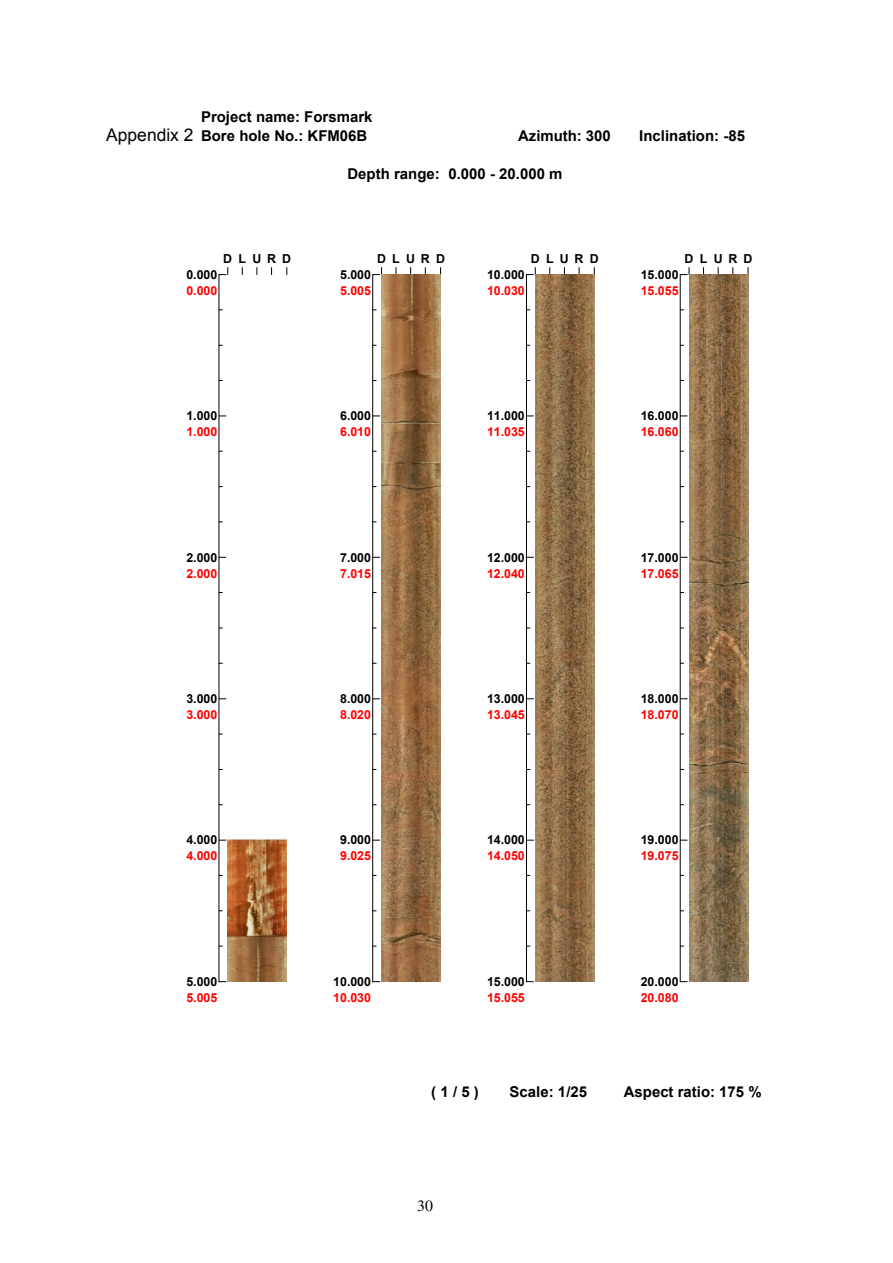
<style>
.page{position:relative;width:893px;height:1263px;background:#fff}
.page>*{position:absolute;margin:0;border:0;box-sizing:border-box;transform-origin:0 0}
.t1{font:17.4px "Arial";color:#000}
.t2{font:15.75px "Times";color:#000}
.t3{font:700 15px/18.8px "Arial";color:#000}
.t4{font:700 12.45px "Arial";color:#000}
.t5{font:700 12.45px "Arial";color:#f00}
</style>
<div class="page">
<hr style="left:219px;top:275px;width:1px;height:707px;background:#000">
<svg style="left:219px;top:268px;width:10px;height:7px"></svg>
<img style="left:228px;top:838px;width:59px;height:144px">
<hr style="left:372px;top:275px;width:1px;height:707px;background:#000">
<svg style="left:373px;top:268px;width:9px;height:7px"></svg>
<img style="left:382px;top:275px;width:59px;height:707px">
<hr style="left:526px;top:275px;width:1px;height:707px;background:#000">
<svg style="left:526px;top:268px;width:10px;height:7px"></svg>
<img style="left:535px;top:275px;width:59px;height:707px">
<hr style="left:680px;top:275px;width:1px;height:707px;background:#000">
<svg style="left:680px;top:268px;width:10px;height:7px"></svg>
<img style="left:689px;top:275px;width:59px;height:707px">
<h1 class="t1" style="left:106px;top:124px;width:89px">Appendix 2</h1>
<p class="t3" style="left:201px;top:108px;width:173px">Project name: Forsmark<br>Bore hole No.: KFM06B</p>
<p class="t3" style="left:347px;top:165px;width:217px">Depth range: 0.000 - 20.000 m</p>
<p class="t3" style="left:518px;top:127px;width:94px">Azimuth: 300</p>
<p class="t3" style="left:639px;top:127px;width:107px">Inclination: -85</p>
<p class="t4" style="left:223px;top:250px;width:69px">DLURD</p>
<p class="t4" style="left:377px;top:250px;width:69px">DLURD</p>
<p class="t4" style="left:531px;top:250px;width:69px">DLURD</p>
<p class="t4" style="left:685px;top:250px;width:69px">DLURD</p>
<p class="t4" style="left:186px;top:266px;width:32px">0.000</p>
<p class="t5" style="left:186px;top:282px;width:32px">0.000</p>
<p class="t4" style="left:340px;top:266px;width:32px">5.000</p>
<p class="t5" style="left:340px;top:282px;width:32px">5.005</p>
<p class="t4" style="left:487px;top:266px;width:39px">10.000</p>
<p class="t5" style="left:487px;top:282px;width:39px">10.030</p>
<p class="t4" style="left:641px;top:266px;width:39px">15.000</p>
<p class="t5" style="left:641px;top:282px;width:39px">15.055</p>
<p class="t4" style="left:186px;top:408px;width:32px">1.000</p>
<p class="t5" style="left:186px;top:424px;width:32px">1.000</p>
<p class="t4" style="left:340px;top:408px;width:32px">6.000</p>
<p class="t5" style="left:340px;top:424px;width:32px">6.010</p>
<p class="t4" style="left:487px;top:408px;width:39px">11.000</p>
<p class="t5" style="left:487px;top:424px;width:39px">11.035</p>
<p class="t4" style="left:641px;top:408px;width:39px">16.000</p>
<p class="t5" style="left:641px;top:424px;width:39px">16.060</p>
<p class="t4" style="left:186px;top:549px;width:32px">2.000</p>
<p class="t5" style="left:186px;top:565px;width:32px">2.000</p>
<p class="t4" style="left:340px;top:549px;width:32px">7.000</p>
<p class="t5" style="left:340px;top:565px;width:32px">7.015</p>
<p class="t4" style="left:487px;top:549px;width:39px">12.000</p>
<p class="t5" style="left:487px;top:565px;width:39px">12.040</p>
<p class="t4" style="left:641px;top:549px;width:39px">17.000</p>
<p class="t5" style="left:641px;top:565px;width:39px">17.065</p>
<p class="t4" style="left:186px;top:690px;width:32px">3.000</p>
<p class="t5" style="left:186px;top:706px;width:32px">3.000</p>
<p class="t4" style="left:340px;top:690px;width:32px">8.000</p>
<p class="t5" style="left:340px;top:706px;width:32px">8.020</p>
<p class="t4" style="left:487px;top:690px;width:39px">13.000</p>
<p class="t5" style="left:487px;top:706px;width:39px">13.045</p>
<p class="t4" style="left:641px;top:690px;width:39px">18.000</p>
<p class="t5" style="left:641px;top:706px;width:39px">18.070</p>
<p class="t4" style="left:186px;top:832px;width:32px">4.000</p>
<p class="t5" style="left:186px;top:848px;width:32px">4.000</p>
<p class="t4" style="left:340px;top:832px;width:32px">9.000</p>
<p class="t5" style="left:340px;top:848px;width:32px">9.025</p>
<p class="t4" style="left:487px;top:832px;width:39px">14.000</p>
<p class="t5" style="left:487px;top:848px;width:39px">14.050</p>
<p class="t4" style="left:641px;top:832px;width:39px">19.000</p>
<p class="t5" style="left:641px;top:848px;width:39px">19.075</p>
<p class="t4" style="left:186px;top:973px;width:32px">5.000</p>
<p class="t5" style="left:186px;top:989px;width:32px">5.005</p>
<p class="t4" style="left:333px;top:973px;width:39px">10.000</p>
<p class="t5" style="left:333px;top:989px;width:39px">10.030</p>
<p class="t4" style="left:487px;top:973px;width:39px">15.000</p>
<p class="t5" style="left:487px;top:989px;width:39px">15.055</p>
<p class="t4" style="left:641px;top:973px;width:39px">20.000</p>
<p class="t5" style="left:641px;top:989px;width:39px">20.080</p>
<p class="t3" style="left:431px;top:1082px;width:49px">( 1 / 5 )</p>
<p class="t3" style="left:509px;top:1082px;width:79px">Scale: 1/25</p>
<p class="t3" style="left:624px;top:1082px;width:139px">Aspect ratio: 175 %</p>
<p class="t2" style="left:417px;top:1197px;width:17px">30</p>
</div>
